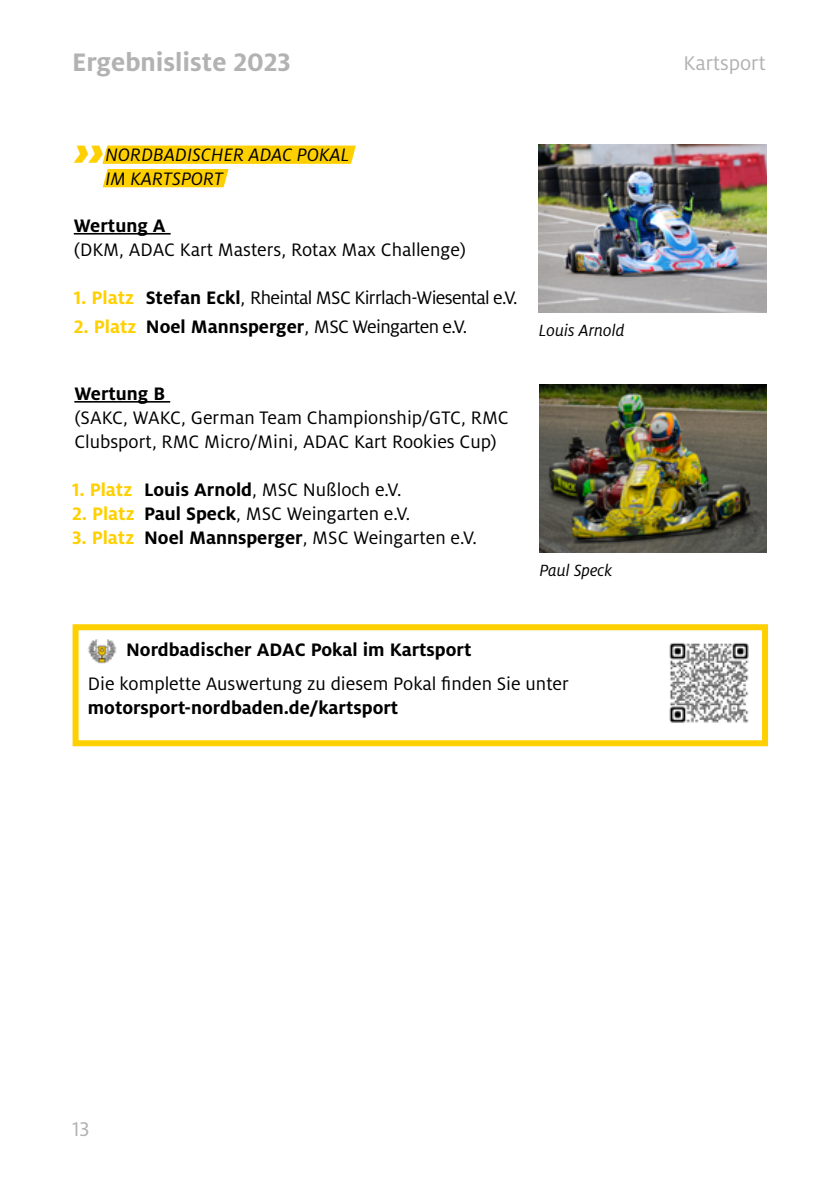
<style>
.page{position:relative;width:840px;height:1191px;background:#fff}
.page>*{position:absolute;margin:0;border:0;box-sizing:border-box;transform-origin:0 0}
.t1{font:700 28px "Milo ADAC";color:#b3b2b2}
.t2{font:22px "Milo ADAC";color:#b3b2b2}
.t3{font:20px/24px "Milo ADAC";color:#000}
.t4{font:20px "Milo ADAC";letter-spacing:-.03em;color:#000}
.t5{font:700 20px "Milo ADAC";color:#000}
.t6{font:italic 20px/24px "Milo ADAC";letter-spacing:.01em;color:#000}
.t7{font:italic 18px "Milo ADAC";color:#000}
.s1{font-weight:900;font-size:44px;color:#ffd000}
.s2{font-weight:700;color:#ffd000}
.s3{font-weight:700}
</style>
<div class="page">
<svg style="left:102px;top:146px;width:254px;height:41px"></svg>
<hr style="left:74px;top:233px;width:96px;height:1px;background:#000">
<hr style="left:74px;top:401px;width:96px;height:1px;background:#000">
<img style="left:538px;top:144px;width:227px;height:168px">
<img style="left:539px;top:384px;width:227px;height:168px">
<div style="left:72px;top:624px;width:695px;height:122px;border:6px solid #ffd000"></div>
<img style="left:88px;top:639px;width:29px;height:25px">
<img style="left:669px;top:643px;width:80px;height:80px">
<h1 class="t1" style="left:72px;top:47px;width:220px">Ergebnisliste 2023</h1>
<p class="t6" style="left:105px;top:143px;width:245px;text-indent:-30px"><span class="s1">››</span>NORDBADISCHER ADAC POKAL<br>IM KARTSPORT</p>
<p class="t5" style="left:74px;top:214px;width:93px">Wertung A</p>
<p class="t3" style="left:74px;top:238px;width:394px">(DKM, ADAC Kart Masters, Rotax Max Challenge)</p>
<p class="t4" style="left:74px;top:287px;width:445px"><span class="s2">1. Platz</span> <span class="s3">Stefan Eckl</span>, Rheintal MSC Kirrlach-Wiesental e.V.</p>
<p class="t4" style="left:74px;top:315px;width:394px"><span class="s2">2. Platz</span> <span class="s3">Noel Mannsperger</span>, MSC Weingarten e.V.</p>
<p class="t5" style="left:74px;top:382px;width:92px">Wertung B</p>
<p class="t3" style="left:74px;top:406px;width:435px">(SAKC, WAKC, German Team Championship/GTC, RMC<br>Clubsport, RMC Micro/Mini, ADAC Kart Rookies Cup)</p>
<p class="t3" style="left:72px;top:478px;width:331px"><span class="s2">1. Platz</span> <span class="s3">Louis Arnold</span>, MSC Nußloch e.V.</p>
<p class="t3" style="left:72px;top:502px;width:339px"><span class="s2">2. Platz</span> <span class="s3">Paul Speck</span>, MSC Weingarten e.V.</p>
<p class="t3" style="left:72px;top:526px;width:406px"><span class="s2">3. Platz</span> <span class="s3">Noel Mannsperger</span>, MSC Weingarten e.V.</p>
<p class="t7" style="left:538px;top:321px;width:87px">Louis Arnold</p>
<p class="t7" style="left:539px;top:560px;width:74px">Paul Speck</p>
<p class="t5" style="left:126px;top:638px;width:346px">Nordbadischer ADAC Pokal im Kartsport</p>
<p class="t3" style="left:88px;top:672px;width:482px">Die komplette Auswertung zu diesem Pokal finden Sie unter</p>
<p class="t5" style="left:88px;top:696px;width:312px">motorsport-nordbaden.de/kartsport</p>
<p class="t2" style="left:683px;top:51px;width:83px">Kartsport</p>
<p class="t2" style="left:72px;top:1117px;width:19px">13</p>
</div>
